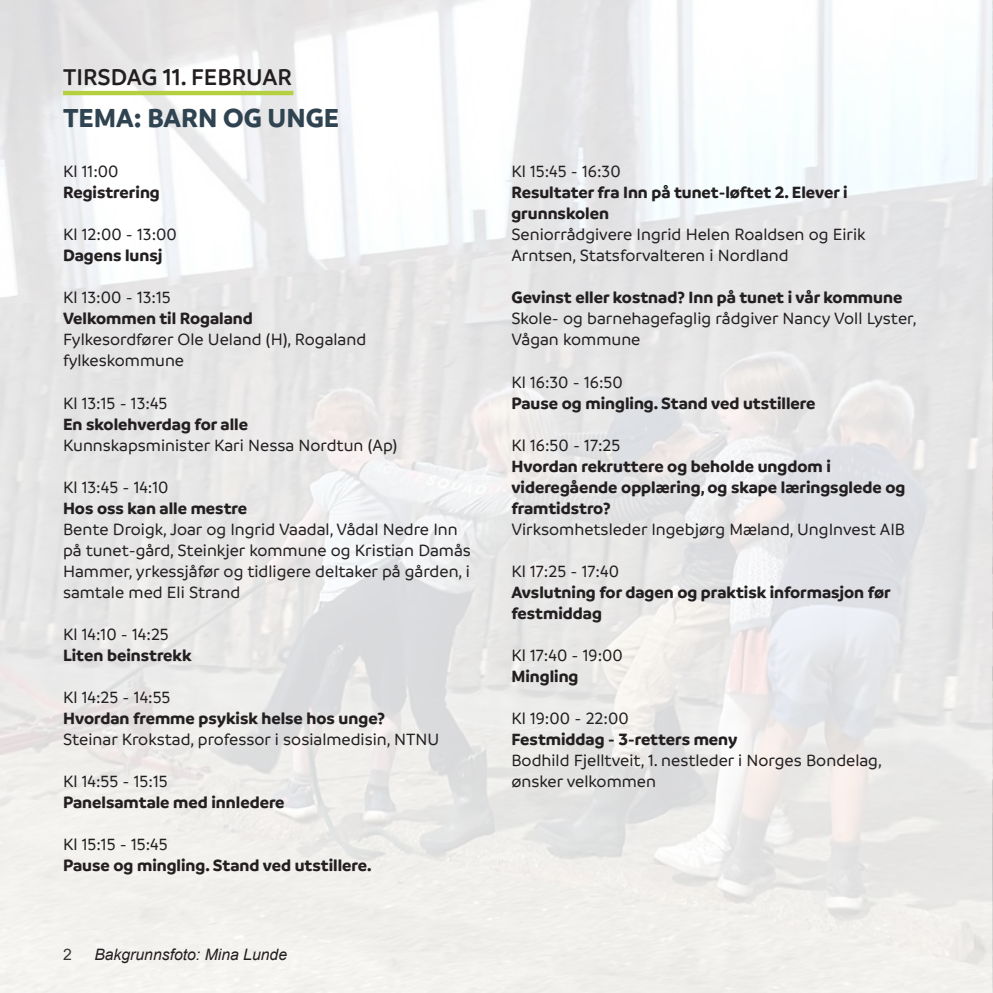
<style>
.page{position:relative;width:993px;height:993px;background:#fff}
.page>*{position:absolute;margin:0;border:0;box-sizing:border-box;transform-origin:0 0}
.t1{font:700 28px "Branding";color:#2f4351}
.t2{font:600 24.5px "Branding";color:#231f20}
.t3{font:500 17.5px/21px "Branding";color:#231f20}
.t4{font:700 17.5px/21px "Branding";color:#231f20}
.t5{font:italic 15.75px "Arial";color:#231f20}
.t6{font:15.75px "Arial";color:#231f20}
</style>
<div class="page">
<hr style="left:63px;top:91px;width:230px;height:4px;background:#b4d03e">
<p class="t2" style="left:63px;top:63px;width:230px">TIRSDAG 11. FEBRUAR</p>
<p class="t1" style="left:63px;top:101px;width:277px">TEMA: BARN OG UNGE</p>
<p class="t3" style="left:63px;top:161px;width:57px">Kl 11:00</p>
<p class="t4" style="left:63px;top:182px;width:98px">Registrering</p>
<p class="t3" style="left:63px;top:224px;width:115px">Kl 12:00 - 13:00</p>
<p class="t4" style="left:63px;top:245px;width:101px">Dagens lunsj</p>
<p class="t3" style="left:63px;top:287px;width:109px">Kl 13:00 - 13:15</p>
<p class="t4" style="left:63px;top:308px;width:191px">Velkommen til Rogaland</p>
<p class="t3" style="left:63px;top:329px;width:304px">Fylkesordfører Ole Ueland (H), Rogaland fylkeskommune</p>
<p class="t3" style="left:63px;top:392px;width:106px">Kl 13:15 - 13:45</p>
<p class="t4" style="left:63px;top:413px;width:186px">En skolehverdag for alle</p>
<p class="t3" style="left:63px;top:434px;width:335px">Kunnskapsminister Kari Nessa Nordtun (Ap)</p>
<p class="t3" style="left:63px;top:476px;width:107px">Kl 13:45 - 14:10</p>
<p class="t4" style="left:63px;top:497px;width:185px">Hos oss kan alle mestre</p>
<p class="t3" style="left:63px;top:518px;width:409px">Bente Droigk, Joar og Ingrid Vaadal, Vådal Nedre Inn på tunet-gård, Steinkjer kommune og Kristian Damås Hammer, yrkessjåfør og tidligere deltaker på gården, i samtale med Eli Strand</p>
<p class="t3" style="left:63px;top:623px;width:107px">Kl 14:10 - 14:25</p>
<p class="t4" style="left:63px;top:644px;width:130px">Liten beinstrekk</p>
<p class="t3" style="left:63px;top:686px;width:109px">Kl 14:25 - 14:55</p>
<p class="t4" style="left:63px;top:707px;width:323px">Hvordan fremme psykisk helse hos unge?</p>
<p class="t3" style="left:63px;top:728px;width:377px">Steinar Krokstad, professor i sosialmedisin, NTNU</p>
<p class="t3" style="left:63px;top:770px;width:106px">Kl 14:55 - 15:15</p>
<p class="t4" style="left:63px;top:791px;width:223px">Panelsamtale med innledere</p>
<p class="t3" style="left:63px;top:833px;width:106px">Kl 15:15 - 15:45</p>
<p class="t4" style="left:63px;top:854px;width:310px">Pause og mingling. Stand ved utstillere.</p>
<p class="t6" style="left:63px;top:943px;width:10px">2</p>
<p class="t5" style="left:94px;top:943px;width:194px">Bakgrunnsfoto: Mina Lunde</p>
<p class="t3" style="left:511px;top:161px;width:111px">Kl 15:45 - 16:30</p>
<p class="t4" style="left:511px;top:182px;width:338px">Resultater fra Inn på tunet-løftet 2. Elever i grunnskolen</p>
<p class="t3" style="left:511px;top:224px;width:355px">Seniorrådgivere Ingrid Helen Roaldsen og Eirik<br>Arntsen, Statsforvalteren i Nordland</p>
<p class="t4" style="left:511px;top:287px;width:392px">Gevinst eller kostnad? Inn på tunet i vår kommune</p>
<p class="t3" style="left:511px;top:308px;width:406px">Skole- og barnehagefaglig rådgiver Nancy Voll Lyster,<br>Vågan kommune</p>
<p class="t3" style="left:511px;top:371px;width:113px">Kl 16:30 - 16:50</p>
<p class="t4" style="left:511px;top:392px;width:305px">Pause og mingling. Stand ved utstillere</p>
<p class="t3" style="left:511px;top:434px;width:110px">Kl 16:50 - 17:25</p>
<p class="t4" style="left:511px;top:455px;width:395px">Hvordan rekruttere og beholde ungdom i videregående opplæring, og skape læringsglede og framtidstro?</p>
<p class="t3" style="left:511px;top:518px;width:395px">Virksomhetsleder Ingebjørg Mæland, UngInvest AIB</p>
<p class="t3" style="left:511px;top:560px;width:109px">Kl 17:25 - 17:40</p>
<p class="t4" style="left:511px;top:581px;width:381px">Avslutning for dagen og praktisk informasjon før festmiddag</p>
<p class="t3" style="left:511px;top:644px;width:113px">Kl 17:40 - 19:00</p>
<p class="t4" style="left:511px;top:665px;width:69px">Mingling</p>
<p class="t3" style="left:511px;top:707px;width:119px">Kl 19:00 - 22:00</p>
<p class="t4" style="left:511px;top:728px;width:227px">Festmiddag - 3-retters meny</p>
<p class="t3" style="left:511px;top:749px;width:372px">Bodhild Fjelltveit, 1. nestleder i Norges Bondelag, ønsker velkommen</p>
</div>
